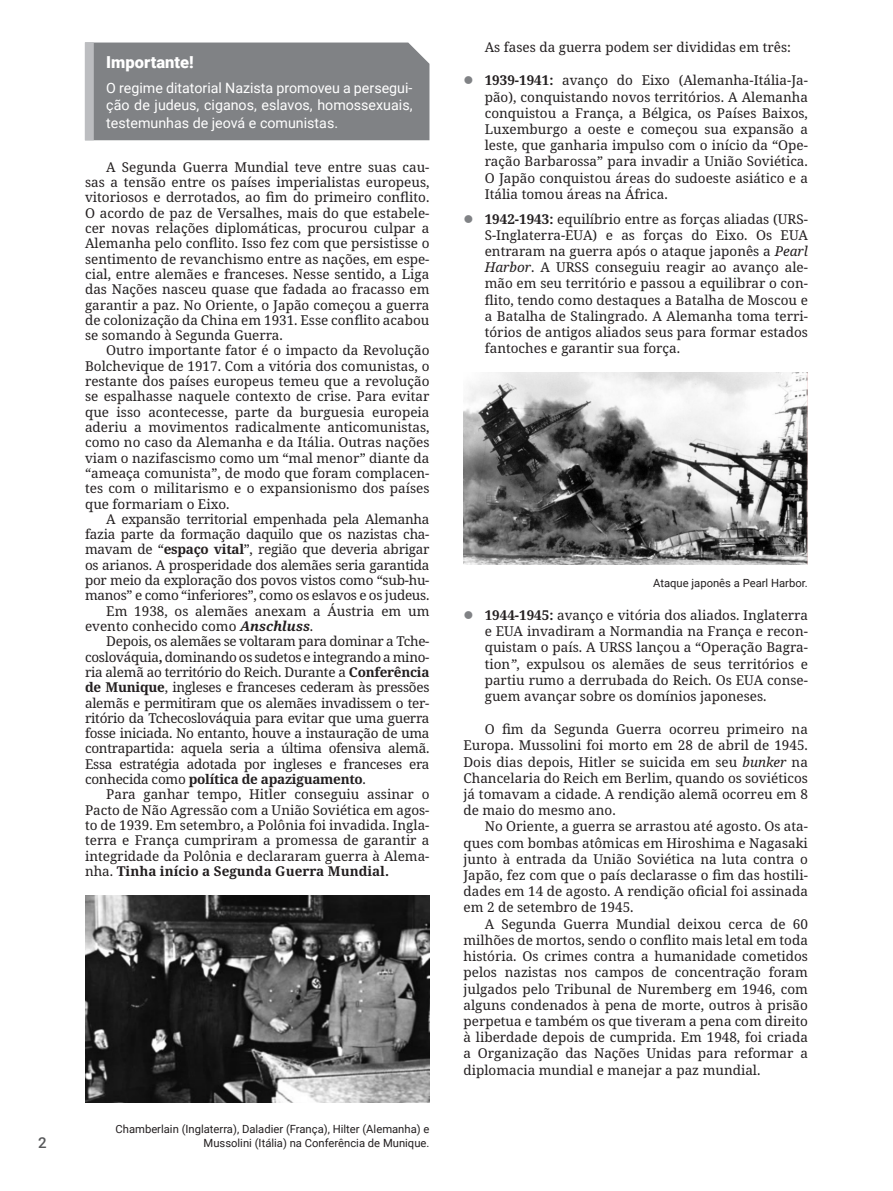
<style>
.page{position:relative;width:893px;height:1191px;background:#fff}
.page>*{position:absolute;margin:0;border:0;box-sizing:border-box;transform-origin:0 0}
.Título{font:900 16.5px "Roboto";color:#fff}
.t1{font:500 15px "Roboto";color:#57585a}
.Texto{font:14.25px/17.1px "Roboto";color:#fff;text-align:justify}
.Parágrafos{font:13.5px/15.3px "Noto Serif";color:#231f20;text-align:justify}
.Fonte_Tabelas_Imag{font:11.25px/13.5px "Roboto";color:#231f20;text-align:right}
.s1{font-weight:700}
.s2{font-weight:700;font-style:italic}
.s3{font-style:italic}
</style>
<div class="page">
<div style="left:94px;top:43px;width:335px;height:97px;background:#808285"></div>
<div style="left:85px;top:43px;width:9px;height:97px;background:#bcbdc0"></div>
<img style="left:85px;top:895px;width:344px;height:208px">
<img style="left:463px;top:373px;width:345px;height:192px">
<p class="t1" style="left:38px;top:1132px;width:10px">2</p>
<p class="Título" style="left:106px;top:50px;width:89px">Importante!</p>
<p class="Texto" style="left:106px;top:79px;width:308px">O regime ditatorial Nazista promoveu a persegui&shy;ção de judeus, ciganos, eslavos, homossexuais, testemunhas de jeová e comunistas.</p>
<p class="Parágrafos" style="left:85px;top:160px;width:346px;text-indent:21px">A Segunda Guerra Mundial teve entre suas cau&shy;sas a tensão entre os países imperialistas europeus, vitoriosos e derrotados, ao fim do primeiro conflito.<br>O acordo de paz de Versalhes, mais do que estabele&shy;cer novas relações diplomáticas, procurou culpar a Alemanha pelo conflito. Isso fez com que persistisse o sentimento de revanchismo entre as nações, em espe&shy;cial, entre alemães e franceses. Nesse sentido, a Liga das Nações nasceu quase que fadada ao fracasso em garantir a paz. No Oriente, o Japão começou a guerra de colonização da China em 1931. Esse conflito acabou se somando à Segunda Guerra.</p>
<p class="Parágrafos" style="left:85px;top:343px;width:346px;text-indent:21px">Outro importante fator é o impacto da Revolução Bolchevique de 1917. Com a vitória dos comunistas, o restante dos países europeus temeu que a revolução se espalhasse naquele contexto de crise. Para evitar que isso acontecesse, parte da burguesia europeia aderiu a movimentos radicalmente anticomunistas, como no caso da Alemanha e da Itália. Outras nações viam o nazifascismo como um “mal menor” diante da “ameaça comunista”, de modo que foram complacen&shy;tes com o militarismo e o expansionismo dos países que formariam o Eixo.</p>
<p class="Parágrafos" style="left:85px;top:512px;width:346px;text-indent:21px">A expansão territorial empenhada pela Alemanha fazia parte da formação daquilo que os nazistas cha&shy;mavam de “<span class="s1">espaço vital</span>”, região que deveria abrigar os arianos. A prosperidade dos alemães seria garantida por meio da exploração dos povos vistos como “sub-hu&shy;manos” e como “inferiores”, como os eslavos e os judeus.</p>
<p class="Parágrafos" style="left:85px;top:603px;width:346px;text-indent:21px">Em 1938, os alemães anexam a Áustria em um evento conhecido como <span class="s2">Anschluss</span>.</p>
<p class="Parágrafos" style="left:85px;top:634px;width:346px;text-indent:21px">Depois, os alemães se voltaram para dominar a Tche&shy;coslováquia<span class="s1">,</span> dominando os sudetos e integrando a mino&shy;ria alemã ao território do Reich. Durante a <span class="s1">Conferência de Munique</span>, ingleses e franceses cederam às pressões alemãs e permitiram que os alemães invadissem o ter&shy;ritório da Tchecoslováquia para evitar que uma guerra fosse iniciada. No entanto, houve a instauração de uma contrapartida: aquela seria a última ofensiva alemã.<br>Essa estratégia adotada por ingleses e franceses era conhecida como <span class="s1">política de apaziguamento</span>.</p>
<p class="Parágrafos" style="left:85px;top:787px;width:346px;text-indent:21px">Para ganhar tempo, Hitler conseguiu assinar o Pacto de Não Agressão com a União Soviética em agos&shy;to de 1939. Em setembro, a Polônia foi invadida. Ingla&shy;terra e França cumpriram a promessa de garantir a integridade da Polônia e declararam guerra à Alema&shy;nha. <span class="s1">Tinha início a Segunda Guerra Mundial.</span></p>
<p class="Fonte_Tabelas_Imag" style="left:116px;top:1122px;width:315px">Chamberlain (Inglaterra), Daladier (França), Hilter (Alemanha) e<br>Mussolini (Itália) na Conferência de Munique.</p>
<p class="Parágrafos" style="left:485px;top:40px;width:308px">As fases da guerra podem ser divididas em três:</p>
<p class="Parágrafos" style="left:485px;top:73px;width:325px;line-height:16.2px"><span class="s1">1939-1941:</span> avanço do Eixo (Alemanha-Itália-Ja&shy;pão), conquistando novos territórios. A Alemanha conquistou a França, a Bélgica, os Países Baixos, Luxemburgo a oeste e começou sua expansão a leste, que ganharia impulso com o início da “Ope&shy;ração Barbarossa” para invadir a União Soviética.<br>O Japão conquistou áreas do sudoeste asiático e a Itália tomou áreas na África.</p>
<p class="Parágrafos" style="left:485px;top:211px;width:325px;line-height:16.2px"><span class="s1">1942-1943:</span> equilíbrio entre as forças aliadas (URS-S-Inglaterra-EUA) e as forças do Eixo. Os EUA entraram na guerra após o ataque japonês a <span class="s3">Pearl Harbor</span>. A URSS conseguiu reagir ao avanço ale&shy;mão em seu território e passou a equilibrar o con&shy;flito, tendo como destaques a Batalha de Moscou e a Batalha de Stalingrado. A Alemanha toma terri&shy;tórios de antigos aliados seus para formar estados fantoches e garantir sua força.</p>
<p class="Fonte_Tabelas_Imag" style="left:653px;top:575px;width:156px">Ataque japonês a Pearl Harbor.</p>
<p class="Parágrafos" style="left:485px;top:607px;width:325px;line-height:16.2px"><span class="s1">1944-1945:</span> avanço e vitória dos aliados. Inglaterra e EUA invadiram a Normandia na França e recon&shy;quistam o país. A URSS lançou a “Operação Bagra&shy;tion<span class="s3">”</span>, expulsou os alemães de seus territórios e partiu rumo a derrubada do Reich. Os EUA conse&shy;guem avançar sobre os domínios japoneses.</p>
<p class="Parágrafos" style="left:463px;top:721px;width:346px;line-height:16.2px;text-indent:21px">O fim da Segunda Guerra ocorreu primeiro na Europa. Mussolini foi morto em 28 de abril de 1945.<br>Dois dias depois, Hitler se suicida em seu <span class="s3">bunker</span> na Chancelaria do Reich em Berlim, quando os soviéticos já tomavam a cidade. A rendição alemã ocorreu em 8 de maio do mesmo ano.</p>
<p class="Parágrafos" style="left:463px;top:819px;width:346px;line-height:16.2px;text-indent:21px">No Oriente, a guerra se arrastou até agosto. Os ata&shy;ques com bombas atômicas em Hiroshima e Nagasaki junto à entrada da União Soviética na luta contra o Japão, fez com que o país declarasse o fim das hostili&shy;dades em 14 de agosto. A rendição oficial foi assinada em 2 de setembro de 1945.</p>
<p class="Parágrafos" style="left:463px;top:916px;width:346px;line-height:16.2px;text-indent:21px">A Segunda Guerra Mundial deixou cerca de 60 milhões de mortos, sendo o conflito mais letal em toda história. Os crimes contra a humanidade cometidos pelos nazistas nos campos de concentração foram julgados pelo Tribunal de Nuremberg em 1946, com alguns condenados à pena de morte, outros à prisão perpetua e também os que tiveram a pena com direito à liberdade depois de cumprida. Em 1948, foi criada a Organização das Nações Unidas para reformar a diplomacia mundial e manejar a paz mundial.</p>
</div>
